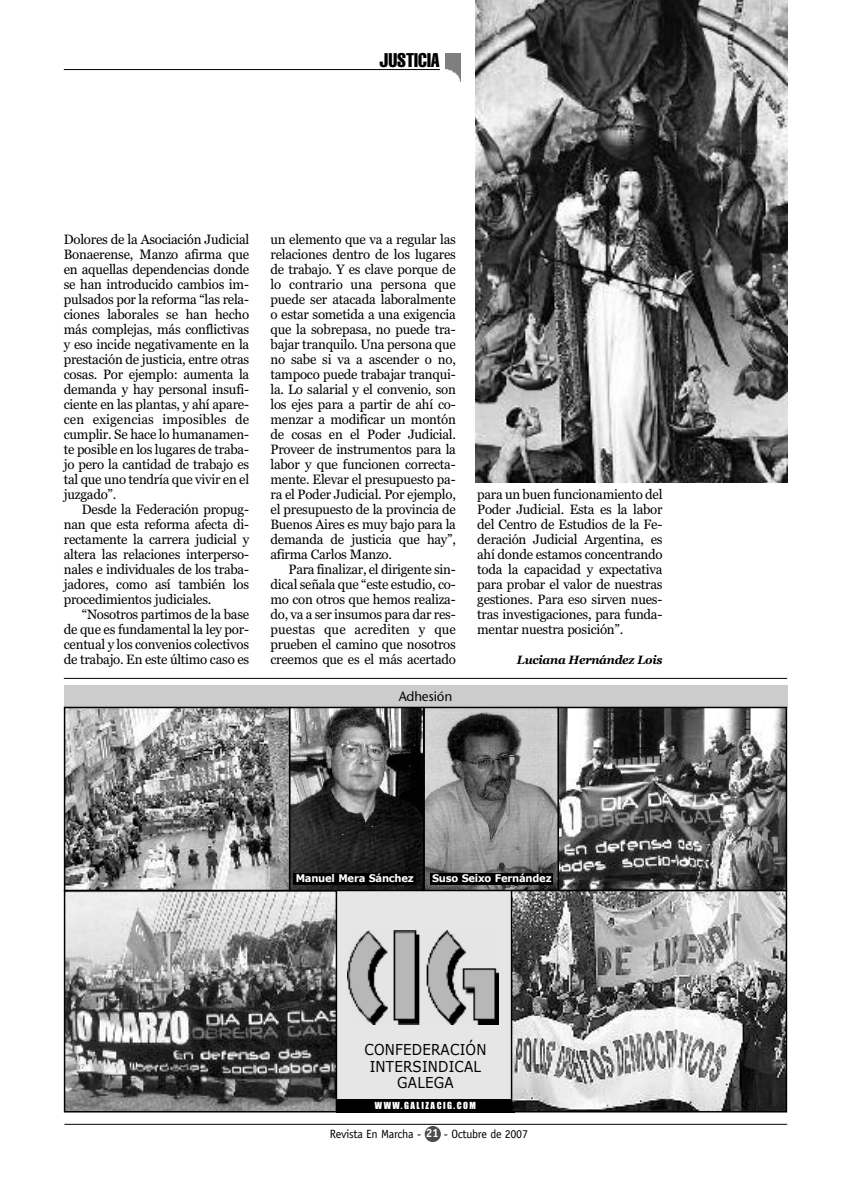
<style>
.page{position:relative;width:851px;height:1191px;background:#fff}
.page>*{position:absolute;margin:0;border:0;box-sizing:border-box;transform-origin:0 0}
.t1{font:extra-condensed 19.5px "Helvetica";color:#000}
.t2{font:15px/16.5px "Verdana";letter-spacing:.015em;color:#000;text-align:center;scale:.9 1}
.t3{font:13.5px/15px "Georgia";letter-spacing:-.02em;color:#000;text-align:justify}
.t4{font:13.5px "Stone Sans ITCTT Medium";letter-spacing:-.01em;color:#000}
.t5{font:12px "Officina Sans Std";letter-spacing:-.025em;color:#000}
.t6{font:italic 700 12px "Georgia";letter-spacing:-.02em;color:#000}
.t7{font:700 10.5px "Verdana";letter-spacing:-.02em;color:#fff;scale:.95 1}
.t8{font:9px "Impact";letter-spacing:.16em;color:#fff}
.s1{font-weight:700;color:#fff}
</style>
<div class="page">
<div style="left:424px;top:1126px;width:17px;height:16px;background:#4d4d4d;border-radius:50%"></div>
<div style="left:317px;top:890px;width:211px;height:219px;background:#e6e6e6"></div>
<div style="left:64px;top:685px;width:723px;height:23px;background:#ccc"></div>
<div style="left:335px;top:1098px;width:179px;height:14px;background:#000"></div>
<img style="left:67px;top:893px;width:267px;height:216px">
<div style="left:64px;top:890px;width:273px;height:222px;border:2px solid #000"></div>
<img style="left:67px;top:709px;width:220px;height:179px">
<div style="left:64px;top:706px;width:226px;height:185px;border:2px solid #000"></div>
<img style="left:560px;top:709px;width:224px;height:179px">
<div style="left:557px;top:706px;width:230px;height:185px;border:2px solid #000"></div>
<img style="left:426px;top:709px;width:130px;height:179px">
<div style="left:423px;top:706px;width:136px;height:185px;border:2px solid #000"></div>
<svg style="left:292px;top:709px;width:129px;height:179px;background:#4c4c4c"></svg>
<div style="left:289px;top:706px;width:135px;height:185px;border:2px solid #000"></div>
<hr style="left:64px;top:678px;width:723px;height:1px;background:#000">
<img style="left:347px;top:930px;width:152px;height:94px">
<img style="left:513px;top:893px;width:271px;height:216px">
<div style="left:510px;top:890px;width:277px;height:222px;border:2px solid #000"></div>
<div style="left:294px;top:873px;width:122px;height:11px;background:#000"></div>
<div style="left:430px;top:873px;width:123px;height:11px;background:#000"></div>
<hr style="left:64px;top:69px;width:375px;height:1px;background:#000">
<img style="left:445px;top:53px;width:16px;height:29px">
<hr style="left:64px;top:1124px;width:723px;height:1px;background:#000">
<img style="left:475px;top:0;width:312px;height:482px">
<h1 class="t1" style="left:379px;top:53px;width:62px">JUSTICIA</h1>
<p class="t3" style="left:64px;top:232px;width:187px">Dolores de la Asociación Judicial Bonaerense, Manzo afirma que en aquellas dependencias donde se han introducido cambios im&shy;pulsados por la reforma “las rela&shy;ciones laborales se han hecho más complejas, más conflictivas y eso incide negativamente en la prestación de justicia, entre otras cosas. Por ejemplo: aumenta la demanda y hay personal insufi&shy;ciente en las plantas, y ahí apare&shy;cen exigencias imposibles de cumplir. Se hace lo humanamen&shy;te posible en los lugares de traba&shy;jo pero la cantidad de trabajo es tal que uno tendría que vivir en el juzgado”.</p>
<p class="t3" style="left:64px;top:502px;width:187px;text-indent:18px">Desde la Federación propug&shy;nan que esta reforma afecta di&shy;rectamente la carrera judicial y altera las relaciones interperso&shy;nales e individuales de los traba&shy;jadores, como así también los procedimientos judiciales.</p>
<p class="t3" style="left:64px;top:607px;width:187px;text-indent:18px">“Nosotros partimos de la base de que es fundamental la ley por&shy;centual y los convenios colectivos de trabajo. En este último caso es</p>
<p class="t3" style="left:270px;top:232px;width:187px">un elemento que va a regular las relaciones dentro de los lugares de trabajo. Y es clave porque de lo contrario una persona que puede ser atacada laboralmente o estar sometida a una exigencia que la sobrepasa, no puede tra&shy;bajar tranquilo. Una persona que no sabe si va a ascender o no, tampoco puede trabajar tranqui&shy;la. Lo salarial y el convenio, son los ejes para a partir de ahí co&shy;menzar a modificar un montón de cosas en el Poder Judicial.<br>Proveer de instrumentos para la labor y que funcionen correcta&shy;mente. Elevar el presupuesto pa&shy;ra el Poder Judicial. Por ejemplo, el presupuesto de la provincia de Buenos Aires es muy bajo para la demanda de justicia que hay”, afirma Carlos Manzo.</p>
<p class="t3" style="left:270px;top:562px;width:187px;text-indent:18px">Para finalizar, el dirigente sin&shy;dical señala que “este estudio, co&shy;mo con otros que hemos realiza&shy;do, va a ser insumos para dar res&shy;puestas que acrediten y que prueben el camino que nosotros creemos que es el más acertado</p>
<p class="t4" style="left:398px;top:688px;width:55px">Adhesión</p>
<p class="t3" style="left:477px;top:487px;width:187px">para un buen funcionamiento del Poder Judicial. Esta es la labor del Centro de Estudios de la Fe&shy;deración Judicial Argentina, es ahí donde estamos concentrando toda la capacidad y expectativa para probar el valor de nuestras gestiones. Para eso sirven nues&shy;tras investigaciones, para funda&shy;mentar nuestra posición”.</p>
<p class="t6" style="left:516px;top:653px;width:147px">Luciana Hernández Lois</p>
<p class="t7" style="left:295px;top:871px;width:126px">Manuel Mera Sánchez</p>
<p class="t7" style="left:432px;top:871px;width:127px">Suso Seixo Fernández</p>
<p class="t2" style="left:364px;top:1041px;width:137px">CONFEDERACIÓN<br>INTERSINDICAL<br>GALEGA</p>
<p class="t8" style="left:375px;top:1100px;width:102px">WWW.GALIZACIG.COM</p>
<p class="t5" style="left:330px;top:1128px;width:200px">Revista En Marcha - <span class="s1">21</span> - Octubre de 2007</p>
</div>
